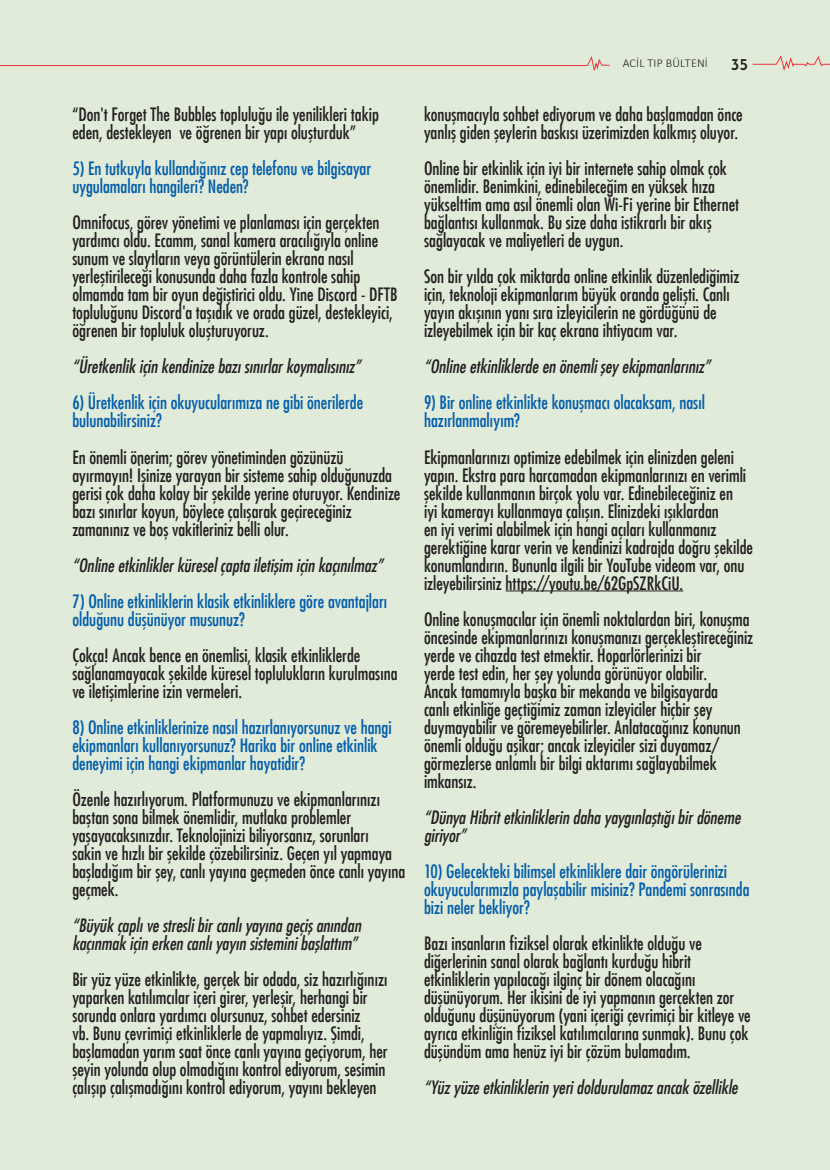
<style>
.page{position:relative;width:830px;height:1170px;background:#fff}
.page>*{position:absolute;margin:0;border:0;box-sizing:border-box;transform-origin:0 0}
.t1{font:18px/18px "Futura Std Condensed";color:#231f20}
.t2{font:18px/18px "Futura Std Condensed";color:#015dad}
.t3{font:italic 18px/18px "Futura Std Condensed";color:#231f20}
.t4{font:600 16.5px "Josefin Sans";color:#231f20}
.t5{font:300 12px "Calibri";letter-spacing:.015em;color:#231f20}
</style>
<div class="page">
<div style="left:0;top:0;width:829px;height:1169px;background:#e1ebd9"></div>
<svg style="left:752px;top:55px;width:77px;height:16px"></svg>
<svg style="left:0;top:56px;width:610px;height:15px"></svg>
<hr style="left:505px;top:590px;width:178px;height:1px;background:#231f20">
<p class="t1" style="left:72px;top:105px;width:308px">“Don't Forget The Bubbles topluluğu ile yenilikleri takip eden, destekleyen ve öğrenen bir yapı oluşturduk”</p>
<p class="t2" style="left:72px;top:159px;width:300px">5) En tutkuyla kullandığınız cep telefonu ve bilgisayar uygulamaları hangileri? Neden?</p>
<p class="t1" style="left:72px;top:213px;width:327px">Omnifocus, görev yönetimi ve planlaması için gerçekten yardımcı oldu. Ecamm, sanal kamera aracılığıyla online sunum ve slaytların veya görüntülerin ekrana nasıl yerleştirileceği konusunda daha fazla kontrole sahip olmamda tam bir oyun değiştirici oldu. Yine Discord - DFTB topluluğunu Discord'a taşıdık ve orada güzel, destekleyici, öğrenen bir topluluk oluşturuyoruz.</p>
<p class="t3" style="left:72px;top:358px;width:290px">“Üretkenlik için kendinize bazı sınırlar koymalısınız”</p>
<p class="t2" style="left:72px;top:393px;width:292px">6) Üretkenlik için okuyucularımıza ne gibi önerilerde bulunabilirsiniz?</p>
<p class="t1" style="left:72px;top:447px;width:329px">En önemli önerim; görev yönetiminden gözünüzü ayırmayın! İşinize yarayan bir sisteme sahip olduğunuzda gerisi çok daha kolay bir şekilde yerine oturuyor. Kendinize bazı sınırlar koyun, böylece çalışarak geçireceğiniz zamanınız ve boş vakitleriniz belli olur.</p>
<p class="t3" style="left:72px;top:556px;width:312px">“Online etkinlikler küresel çapta iletişim için kaçınılmaz”</p>
<p class="t2" style="left:72px;top:591px;width:316px">7) Online etkinliklerin klasik etkinliklere göre avantajları olduğunu düşünüyor musunuz?</p>
<p class="t1" style="left:72px;top:645px;width:326px">Çokça! Ancak bence en önemlisi, klasik etkinliklerde sağlanamayacak şekilde küresel toplulukların kurulmasına ve iletişimlerine izin vermeleri.</p>
<p class="t2" style="left:72px;top:717px;width:320px">8) Online etkinliklerinize nasıl hazırlanıyorsunuz ve hangi ekipmanları kullanıyorsunuz? Harika bir online etkinlik deneyimi için hangi ekipmanlar hayatidir?</p>
<p class="t1" style="left:72px;top:789px;width:334px">Özenle hazırlıyorum. Platformunuzu ve ekipmanlarınızı baştan sona bilmek önemlidir, mutlaka problemler yaşayacaksınızdır. Teknolojinizi biliyorsanız, sorunları<br>sakin ve hızlı bir şekilde çözebilirsiniz. Geçen yıl yapmaya başladığım bir şey, canlı yayına geçmeden önce canlı yayına geçmek.</p>
<p class="t3" style="left:72px;top:916px;width:290px">“Büyük çaplı ve stresli bir canlı yayına geçiş anından kaçınmak için erken canlı yayın sistemini başlattım”</p>
<p class="t1" style="left:72px;top:969px;width:317px">Bir yüz yüze etkinlikte, gerçek bir odada, siz hazırlığınızı yaparken katılımcılar içeri girer, yerleşir, herhangi bir sorunda onlara yardımcı olursunuz, sohbet edersiniz<br>vb. Bunu çevrimiçi etkinliklerle de yapmalıyız. Şimdi, başlamadan yarım saat önce canlı yayına geçiyorum, her şeyin yolunda olup olmadığını kontrol ediyorum, sesimin çalışıp çalışmadığını kontrol ediyorum, yayını bekleyen</p>
<p class="t5" style="left:622px;top:55px;width:87px">ACİL TIP BÜLTENİ</p>
<p class="t4" style="left:730px;top:50px;width:19px">35</p>
<p class="t1" style="left:424px;top:105px;width:320px">konuşmacıyla sohbet ediyorum ve daha başlamadan önce yanlış giden şeylerin baskısı üzerimizden kalkmış oluyor.</p>
<p class="t1" style="left:424px;top:159px;width:316px">Online bir etkinlik için iyi bir internete sahip olmak çok önemlidir. Benimkini, edinebileceğim en yüksek hıza yükselttim ama asıl önemli olan Wi-Fi yerine bir Ethernet bağlantısı kullanmak. Bu size daha istikrarlı bir akış sağlayacak ve maliyetleri de uygun.</p>
<p class="t1" style="left:424px;top:267px;width:317px">Son bir yılda çok miktarda online etkinlik düzenlediğimiz için, teknoloji ekipmanlarım büyük oranda gelişti. Canlı yayın akışının yanı sıra izleyicilerin ne gördüğünü de izleyebilmek için bir kaç ekrana ihtiyacım var.</p>
<p class="t3" style="left:424px;top:358px;width:288px">“Online etkinliklerde en önemli şey ekipmanlarınız”</p>
<p class="t2" style="left:424px;top:393px;width:282px">9) Bir online etkinlikte konuşmacı olacaksam, nasıl hazırlanmalıyım?</p>
<p class="t1" style="left:424px;top:447px;width:330px">Ekipmanlarınızı optimize edebilmek için elinizden geleni yapın. Ekstra para harcamadan ekipmanlarınızı en verimli şekilde kullanmanın birçok yolu var. Edinebileceğiniz en<br>iyi kamerayı kullanmaya çalışın. Elinizdeki ışıklardan<br>en iyi verimi alabilmek için hangi açıları kullanmanız gerektiğine karar verin ve kendinizi kadrajda doğru şekilde konumlandırın. Bununla ilgili bir YouTube videom var, onu izleyebilirsiniz https://youtu.be/62GpSZRkCiU.</p>
<p class="t1" style="left:424px;top:609px;width:330px">Online konuşmacılar için önemli noktalardan biri, konuşma öncesinde ekipmanlarınızı konuşmanızı gerçekleştireceğiniz yerde ve cihazda test etmektir. Hoparlörlerinizi bir<br>yerde test edin, her şey yolunda görünüyor olabilir.<br>Ancak tamamıyla başka bir mekanda ve bilgisayarda<br>canlı etkinliğe geçtiğimiz zaman izleyiciler hiçbir şey duymayabilir ve göremeyebilirler. Anlatacağınız konunun önemli olduğu aşikar; ancak izleyiciler sizi duyamaz/ görmezlerse anlamlı bir bilgi aktarımı sağlayabilmek imkansız.</p>
<p class="t3" style="left:424px;top:808px;width:318px">“Dünya Hibrit etkinliklerin daha yaygınlaştığı bir döneme giriyor”</p>
<p class="t2" style="left:424px;top:861px;width:327px">10) Gelecekteki bilimsel etkinliklere dair öngörülerinizi okuyucularımızla paylaşabilir misiniz? Pandemi sonrasında bizi neler bekliyor?</p>
<p class="t1" style="left:424px;top:933px;width:328px">Bazı insanların fiziksel olarak etkinlikte olduğu ve diğerlerinin sanal olarak bağlantı kurduğu hibrit etkinliklerin yapılacağı ilginç bir dönem olacağını düşünüyorum. Her ikisini de iyi yapmanın gerçekten zor olduğunu düşünüyorum (yani içeriği çevrimiçi bir kitleye ve ayrıca etkinliğin fiziksel katılımcılarına sunmak). Bunu çok düşündüm ama henüz iyi bir çözüm bulamadım.</p>
<p class="t3" style="left:424px;top:1078px;width:315px">“Yüz yüze etkinliklerin yeri doldurulamaz ancak özellikle</p>
</div>
